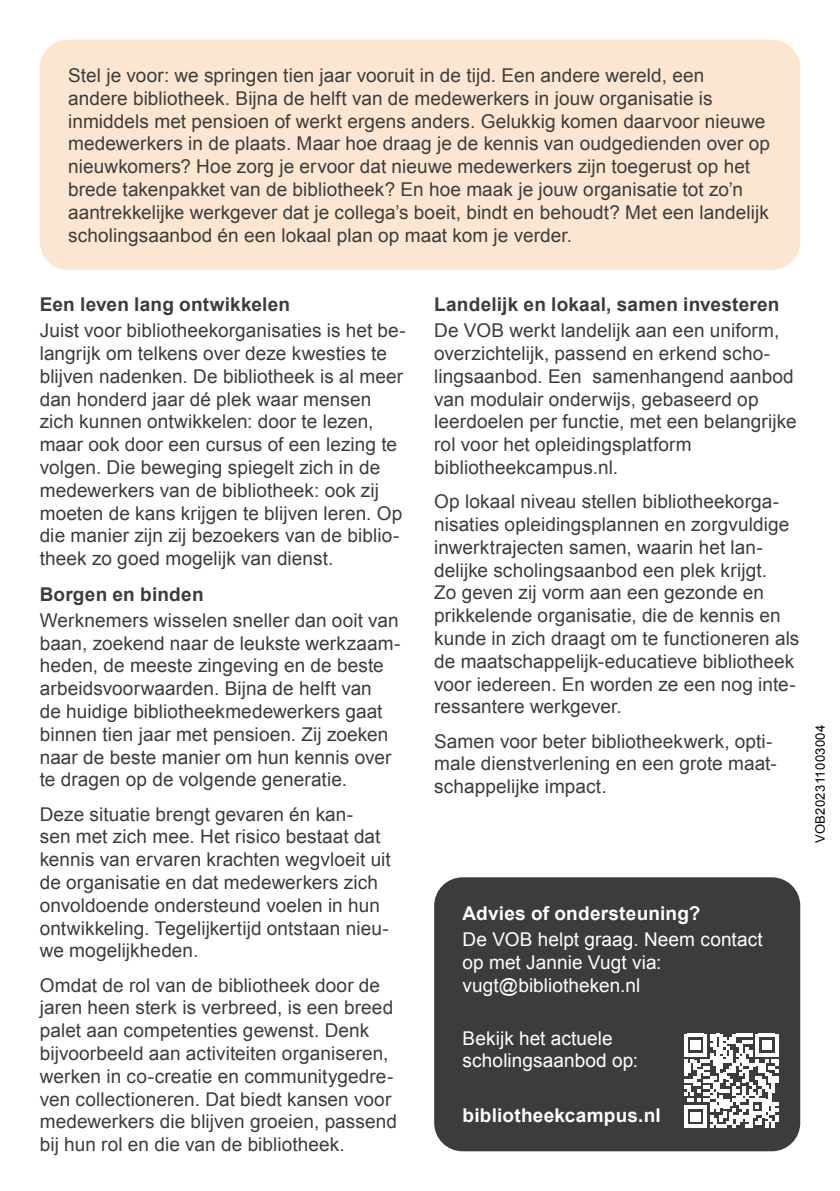
<style>
.page{position:relative;width:840px;height:1191px;background:#fff}
.page>*{position:absolute;margin:0;border:0;box-sizing:border-box;transform-origin:0 0}
.Body{font:19px/22.8px "Arial";letter-spacing:.005em;color:#3c3c3b}
.Kop_3{font:19px/22.8px "Arial";letter-spacing:.005em;color:#3c3c3b}
.Kop_3-2{font:19px/22.8px "Arial";letter-spacing:.005em;color:#fff}
.Kop_3-3{font:700 19px "Arial";letter-spacing:.01em;color:#3c3c3b}
.Kop_3-4{font:700 19px "Arial";letter-spacing:.01em;color:#fff}
.t1{font:13px "Arial";letter-spacing:.03em;color:#000}
</style>
<div class="page">
<div style="left:40px;top:40px;width:759px;height:230px;background:#fde6d1;border-radius:28px"></div>
<div style="left:434px;top:877px;width:365px;height:274px;background:#3c3c3b;border-radius:28px"></div>
<svg style="left:684px;top:1033px;width:93px;height:94px"></svg>
<p class="Kop_3" style="left:68px;top:64px;width:703px">Stel je voor: we springen tien jaar vooruit in de tijd. Een andere wereld, een<br>andere bibliotheek. Bijna de helft van de medewerkers in jouw organisatie is inmiddels met pensioen of werkt ergens anders. Gelukkig komen daarvoor nieuwe medewerkers in de plaats. Maar hoe draag je de kennis van oudgedienden over op nieuwkomers? Hoe zorg je ervoor dat nieuwe medewerkers zijn toegerust op het brede takenpakket van de bibliotheek? En hoe maak je jouw organisatie tot zo’n aantrekkelijke werkgever dat je collega’s boeit, bindt en behoudt? Met een landelijk scholingsaanbod én een lokaal plan op maat kom je verder.</p>
<p class="Kop_3-3" style="left:40px;top:292px;width:252px">Een leven lang ontwikkelen</p>
<p class="Body" style="left:40px;top:319px;width:367px">Juist voor bibliotheekorganisaties is het be&shy;langrijk om telkens over deze kwesties te blijven nadenken. De bibliotheek is al meer dan honderd jaar dé plek waar mensen zich kunnen ontwikkelen: door te lezen, maar ook door een cursus of een lezing te volgen. Die beweging spiegelt zich in de medewerkers van de bibliotheek: ook zij moeten de kans krijgen te blijven leren. Op die manier zijn zij bezoekers van de biblio&shy;theek zo goed mogelijk van dienst.</p>
<p class="Kop_3-3" style="left:40px;top:581px;width:165px">Borgen en binden</p>
<p class="Body" style="left:40px;top:609px;width:362px">Werknemers wisselen sneller dan ooit van baan, zoekend naar de leukste werkzaam&shy;heden, de meeste zingeving en de beste arbeidsvoorwaarden. Bijna de helft van<br>de huidige bibliotheekmedewerkers gaat binnen tien jaar met pensioen. Zij zoeken naar de beste manier om hun kennis over te dragen op de volgende generatie.</p>
<p class="Body" style="left:40px;top:802px;width:352px">Deze situatie brengt gevaren én kan-<br>sen met zich mee. Het risico bestaat dat kennis van ervaren krachten wegvloeit uit de organisatie en dat medewerkers zich onvoldoende ondersteund voelen in hun ontwikkeling. Tegelijkertijd ontstaan nieu&shy;we mogelijkheden.</p>
<p class="Body" style="left:40px;top:973px;width:359px">Omdat de rol van de bibliotheek door de jaren heen sterk is verbreed, is een breed palet aan competenties gewenst. Denk bijvoorbeeld aan activiteiten organiseren, werken in co-creatie en communitygedre&shy;ven collectioneren. Dat biedt kansen voor medewerkers die blijven groeien, passend bij hun rol en die van de bibliotheek.</p>
<p class="Kop_3-3" style="left:434px;top:292px;width:346px">Landelijk en lokaal, samen investeren</p>
<p class="Body" style="left:434px;top:319px;width:364px">De VOB werkt landelijk aan een uniform, overzichtelijk, passend en erkend scho&shy;lingsaanbod. Een samenhangend aanbod van modulair onderwijs, gebaseerd op leerdoelen per functie, met een belangrijke rol voor het opleidingsplatform bibliotheekcampus.nl.</p>
<p class="Body" style="left:434px;top:490px;width:366px">Op lokaal niveau stellen bibliotheekorga&shy;nisaties opleidingsplannen en zorgvuldige inwerktrajecten samen, waarin het lan&shy;delijke scholingsaanbod een plek krijgt.<br>Zo geven zij vorm aan een gezonde en prikkelende organisatie, die de kennis en kunde in zich draagt om te functioneren als de maatschappelijk-educatieve bibliotheek voor iedereen. En worden ze een nog inte&shy;ressantere werkgever.</p>
<p class="Body" style="left:434px;top:729px;width:344px">Samen voor beter bibliotheekwerk, opti&shy;male dienstverlening en een grote maat&shy;schappelijke impact.</p>
<p class="t1" style="left:811px;top:843px;width:120px;rotate:-90deg">VOB202311003004</p>
<p class="Kop_3-4" style="left:462px;top:901px;width:239px">Advies of ondersteuning?</p>
<p class="Kop_3-2" style="left:462px;top:928px;width:301px">De VOB helpt graag. Neem contact op met Jannie Vugt via: vugt@bibliotheken.nl</p>
<p class="Kop_3-2" style="left:462px;top:1026px;width:177px">Bekijk het actuele scholingsaanbod op:</p>
<p class="Kop_3-4" style="left:462px;top:1103px;width:200px">bibliotheekcampus.nl</p>
</div>
